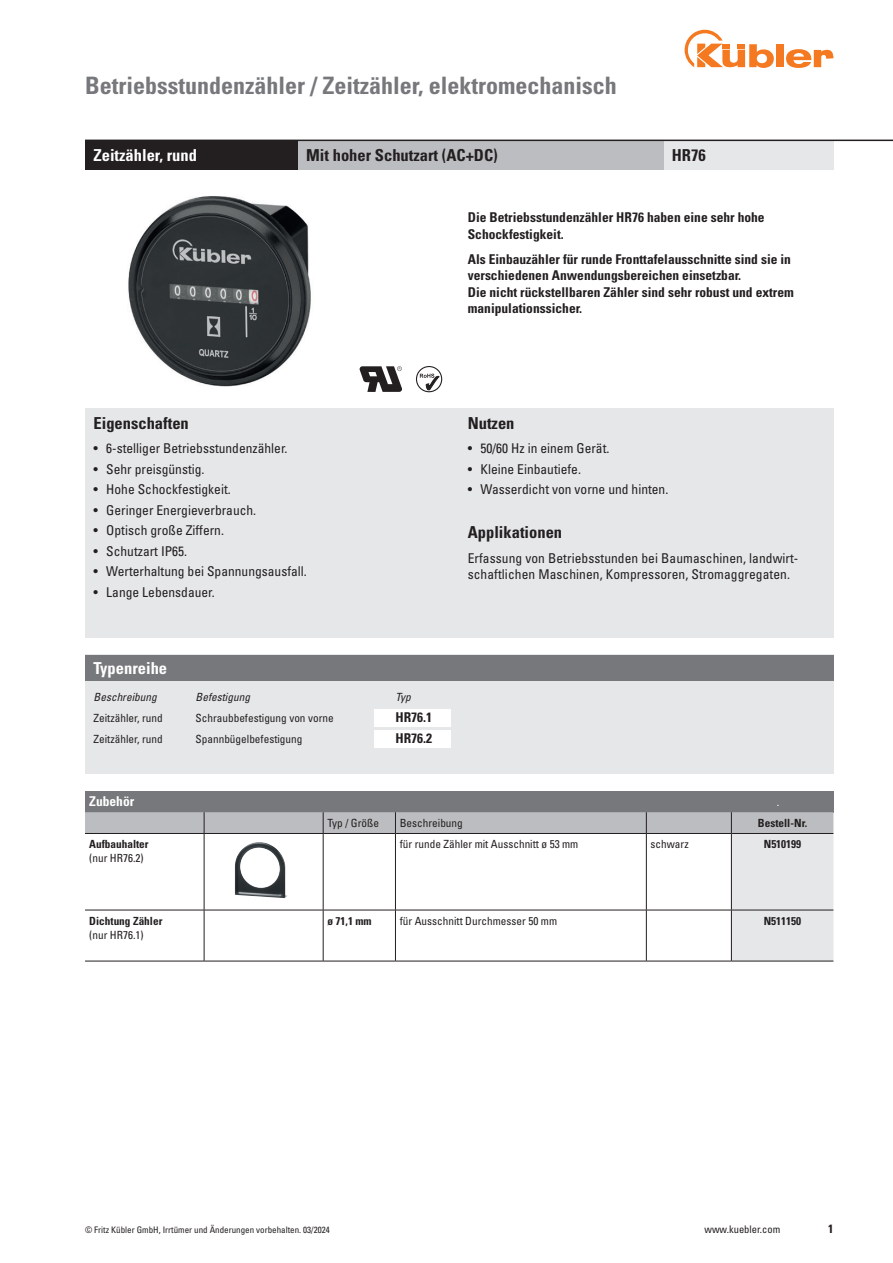
<style>
.page{position:relative;width:893px;height:1263px;background:#fff}
.page>*{position:absolute;margin:0;border:0;box-sizing:border-box;transform-origin:0 0}
.t1{font:700 condensed 24px "Univers LT Std";color:#76787b}
.t2{font:700 condensed 16.5px "Univers LT Std";color:#231f20}
.t3{font:700 condensed 16.5px "Univers LT Std";color:#fff}
.t4{font:condensed 13.5px/16.2px "Univers LT Std";color:#231f20}
.t5{font:700 condensed 13.5px/16.5px "Univers LT Std";color:#231f20}
.t6{font:700 condensed 13.5px "Univers LT Std";color:#fff}
.t7{font:700 condensed 12px "Univers LT Std";color:#231f20}
.t8{font:condensed 11.25px "Univers LT Std";color:#231f20}
.t9{font:700 condensed 11.25px "Univers LT Std";color:#231f20}
.t10{font:italic condensed 11.25px "Univers LT Std";color:#231f20}
.t11{font:condensed 11.25px "Univers LT Std";color:#fff}
.t12{font:condensed 10.5px "Univers LT Std";color:#231f20}
.t13{font:condensed 9px "Univers LT Std";color:#231f20}
</style>
<div class="page">
<div style="left:776px;top:44px;width:8px;height:23px;background:#f47921"></div>
<svg style="left:786px;top:49px;width:47px;height:19px"></svg>
<svg style="left:685px;top:30px;width:89px;height:38px"></svg>
<svg style="left:416px;top:366px;width:26px;height:26px"></svg>
<div style="left:85px;top:655px;width:748px;height:119px;background:#e6e7e9"></div>
<div style="left:374px;top:709px;width:77px;height:17px;background:#fff"></div>
<div style="left:374px;top:730px;width:77px;height:17px;background:#fff"></div>
<div style="left:85px;top:408px;width:748px;height:230px;background:#e6e7e9"></div>
<svg style="left:359px;top:366px;width:43px;height:26px"></svg>
<img style="left:128px;top:196px;width:183px;height:191px">
<div style="left:85px;top:655px;width:748px;height:25px;background:#76787b"></div>
<div style="left:85px;top:140px;width:213px;height:30px;background:#231f20"></div>
<div style="left:663px;top:140px;width:170px;height:30px;background:#e6e7e9"></div>
<div style="left:298px;top:140px;width:365px;height:30px;background:#bcbdc0"></div>
<div style="left:85px;top:791px;width:748px;height:21px;background:#76787b"></div>
<hr style="left:85px;top:961px;width:119px;height:1px;background:#231f20">
<hr style="left:204px;top:961px;width:119px;height:1px;background:#231f20">
<hr style="left:323px;top:961px;width:72px;height:1px;background:#231f20">
<hr style="left:395px;top:961px;width:251px;height:1px;background:#231f20">
<hr style="left:646px;top:961px;width:85px;height:1px;background:#231f20">
<hr style="left:731px;top:961px;width:102px;height:1px;background:#231f20">
<svg style="left:85px;top:812px;width:748px;height:149px"></svg>
<hr style="left:646px;top:834px;width:1px;height:76px;background:#231f20">
<hr style="left:731px;top:834px;width:1px;height:76px;background:#231f20">
<hr style="left:731px;top:910px;width:1px;height:51px;background:#231f20">
<hr style="left:85px;top:140px;width:808px;height:1px;background:#231f20">
<h1 class="t1" style="left:85px;top:71px;width:533px">Betriebsstundenzähler / Zeitzähler, elektromechanisch</h1>
<p class="t3" style="left:94px;top:145px;width:105px">Zeitzähler, rund</p>
<p class="t2" style="left:306px;top:145px;width:193px">Mit hoher Schutzart (AC+DC)</p>
<p class="t2" style="left:672px;top:145px;width:35px">HR76</p>
<p class="t5" style="left:468px;top:209px;width:298px">Die Betriebsstundenzähler HR76 haben eine sehr hohe<br>Schockfestigkeit.</p>
<p class="t5" style="left:468px;top:251px;width:328px">Als Einbauzähler für runde Fronttafelausschnitte sind sie in verschiedenen Anwendungsbereichen einsetzbar.<br>Die nicht rückstellbaren Zähler sind sehr robust und extrem manipulationssicher.</p>
<p class="t2" style="left:94px;top:413px;width:97px">Eigenschaften</p>
<p class="t4" style="left:94px;top:440px;width:196px">• 6-stelliger Betriebsstundenzähler.</p>
<p class="t4" style="left:94px;top:461px;width:112px">• Sehr preisgünstig.</p>
<p class="t4" style="left:94px;top:481px;width:139px">• Hohe Schockfestigkeit.</p>
<p class="t4" style="left:94px;top:502px;width:164px">• Geringer Energieverbrauch.</p>
<p class="t4" style="left:94px;top:522px;width:132px">• Optisch große Ziffern.</p>
<p class="t4" style="left:94px;top:543px;width:95px">• Schutzart IP65.</p>
<p class="t4" style="left:94px;top:563px;width:215px">• Werterhaltung bei Spannungsausfall.</p>
<p class="t4" style="left:94px;top:583px;width:123px">• Lange Lebensdauer.</p>
<p class="t3" style="left:94px;top:658px;width:75px">Typenreihe</p>
<p class="t10" style="left:94px;top:690px;width:65px">Beschreibung</p>
<p class="t10" style="left:196px;top:690px;width:56px">Befestigung</p>
<p class="t10" style="left:395px;top:690px;width:17px">Typ</p>
<p class="t8" style="left:94px;top:711px;width:71px">Zeitzähler, rund</p>
<p class="t8" style="left:196px;top:711px;width:140px">Schraubbefestigung von vorne</p>
<p class="t5" style="left:395px;top:709px;width:38px">HR76.1</p>
<p class="t8" style="left:94px;top:732px;width:71px">Zeitzähler, rund</p>
<p class="t8" style="left:196px;top:732px;width:108px">Spannbügelbefestigung</p>
<p class="t5" style="left:395px;top:730px;width:38px">HR76.2</p>
<p class="t2" style="left:468px;top:413px;width:48px">Nutzen</p>
<p class="t4" style="left:468px;top:440px;width:143px">• 50/60 Hz in einem Gerät.</p>
<p class="t4" style="left:468px;top:461px;width:115px">• Kleine Einbautiefe.</p>
<p class="t4" style="left:468px;top:481px;width:202px">• Wasserdicht von vorne und hinten.</p>
<p class="t2" style="left:468px;top:522px;width:96px">Applikationen</p>
<p class="t4" style="left:468px;top:550px;width:332px">Erfassung von Betriebsstunden bei Baumaschinen, landwirt&shy;schaftlichen Maschinen, Kompressoren, Stromaggregaten.</p>
<p class="t6" style="left:89px;top:793px;width:46px">Zubehör</p>
<p class="t11" style="left:777px;top:795px;width:4px">.</p>
<p class="t8" style="left:327px;top:816px;width:53px">Typ / Größe</p>
<p class="t8" style="left:400px;top:816px;width:65px">Beschreibung</p>
<p class="t9" style="left:758px;top:816px;width:51px">Bestell-Nr.</p>
<p class="t9" style="left:89px;top:837px;width:61px">Aufbauhalter</p>
<p class="t8" style="left:89px;top:851px;width:56px">(nur HR76.2)</p>
<p class="t8" style="left:400px;top:837px;width:180px">für runde Zähler mit Ausschnitt ø 53 mm</p>
<p class="t8" style="left:651px;top:837px;width:40px">schwarz</p>
<p class="t9" style="left:764px;top:837px;width:39px">N510199</p>
<p class="t9" style="left:89px;top:914px;width:75px">Dichtung Zähler</p>
<p class="t8" style="left:89px;top:928px;width:56px">(nur HR76.1)</p>
<p class="t9" style="left:327px;top:914px;width:46px">ø 71,1 mm</p>
<p class="t8" style="left:400px;top:913px;width:159px">für Ausschnitt Durchmesser 50 mm</p>
<p class="t9" style="left:764px;top:914px;width:39px">N511150</p>
<p class="t13" style="left:85px;top:1224px;width:246px">© Fritz Kübler GmbH, Irrtümer und Änderungen vorbehalten. 03/2024</p>
<p class="t12" style="left:704px;top:1223px;width:77px">www.kuebler.com</p>
<p class="t7" style="left:828px;top:1221px;width:7px">1</p>
</div>
